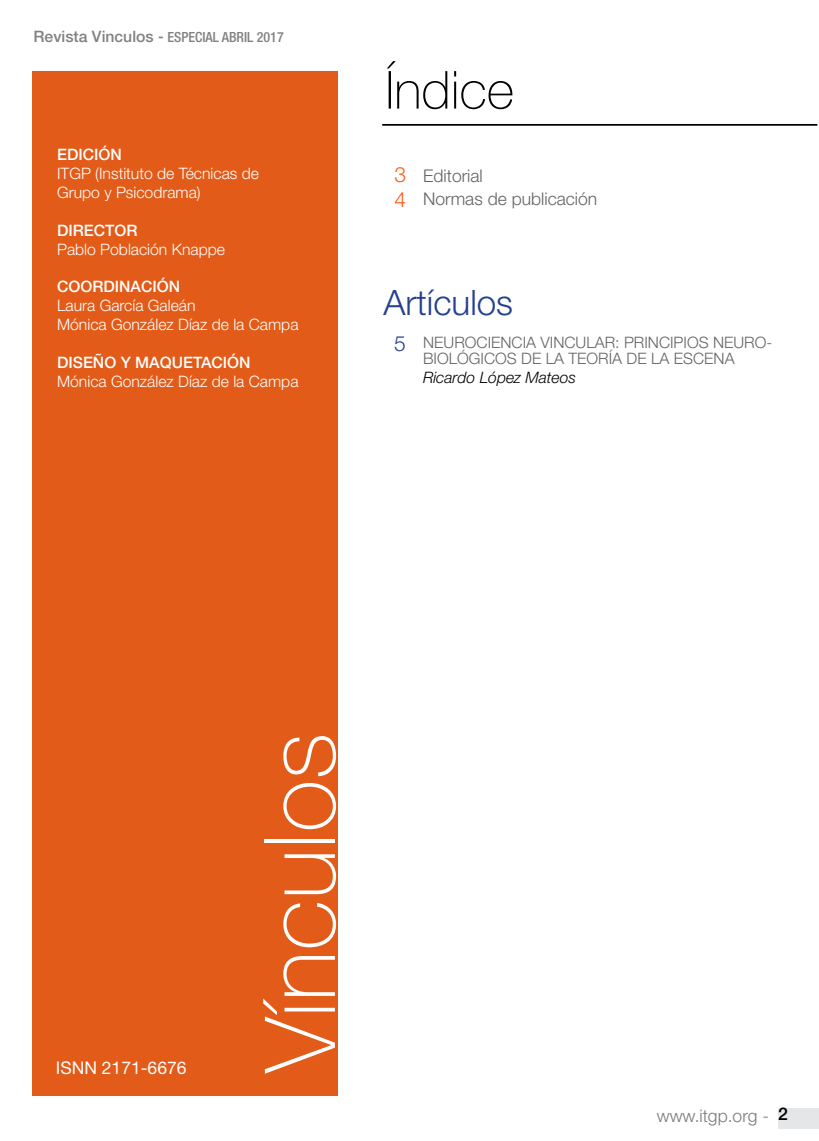
<style>
.page{position:relative;width:819px;height:1141px;background:#fff}
.page>*{position:absolute;margin:0;border:0;box-sizing:border-box;transform-origin:0 0}
.t1{font:100 98px "Helvetica Neue LT Std";color:#fff}
.t2{font:100 52.5px "Helvetica Neue LT Std";color:#000}
.t3{font:300 35px "Helvetica Neue LT Std";color:#25408f}
.t4{font:300 21px/25.7px "Helvetica Neue LT Std";color:#fd5b18}
.t5{font:300 21px "Helvetica Neue LT Std";color:#25408f}
.t6{font:300 17.5px/23.1px "Helvetica Neue LT Std";color:#636466}
.t7{font:300 17.5px "Helvetica Neue LT Std";color:#797b7e}
.t8{font:17.5px "Helvetica Neue LT Std";color:#fff}
.t9{font:300 15.75px/18.9px "Helvetica Neue LT Std";color:#fff}
.t10{font:300 15.75px/15.8px "Helvetica Neue LT Std";color:#636466}
.t11{font:500 15.75px "Helvetica Neue LT Std";color:#fff}
.t12{font:italic 300 15.75px "Helvetica Neue LT Std";color:#000}
.t13{font:500 condensed 14px "Helvetica Neue LT Std";color:#818181}
.s1{font-stretch:normal;font-size:15.75px}
.s2{font-size:15.75px}
.s3{font-weight:500;color:#000}
</style>
<div class="page">
<div style="left:778px;top:1108px;width:41px;height:21px;background:#e5e6e7"></div>
<div style="left:32px;top:71px;width:305px;height:1024px;background:#e35b18"></div>
<hr style="left:382px;top:124px;width:435px;height:2px;background:#000">
<p class="t13" style="left:33px;top:28px;width:252px"><span class="s1">Revista Vinculos</span> <span class="s2">-</span> ESPECIAL ABRIL 2017</p>
<p class="t11" style="left:57px;top:145px;width:66px">EDICIÓN</p>
<p class="t9" style="left:57px;top:164px;width:203px">ITGP (Instituto de Técnicas de<br>Grupo y Psicodrama)</p>
<p class="t11" style="left:57px;top:221px;width:82px">DIRECTOR</p>
<p class="t9" style="left:57px;top:239px;width:169px">Pablo Población Knappe</p>
<p class="t11" style="left:57px;top:277px;width:125px">COORDINACIÓN</p>
<p class="t9" style="left:57px;top:296px;width:243px">Laura García Galeán<br>Mónica González Díaz de la Campa</p>
<p class="t11" style="left:57px;top:353px;width:195px">DISEÑO Y MAQUETACIÓN</p>
<p class="t9" style="left:57px;top:371px;width:243px">Mónica González Díaz de la Campa</p>
<h2 class="t2" style="left:385px;top:60px;width:130px">Índice</h2>
<h3 class="t4" style="left:394px;top:161px;width:13px">3<br>4</h3>
<p class="t6" style="left:423px;top:164px;width:176px">Editorial<br>Normas de publicación</p>
<h3 class="t3" style="left:383px;top:281px;width:131px">Artículos</h3>
<p class="t10" style="left:423px;top:334px;width:350px">NEUROCIENCIA VINCULAR: PRINCIPIOS NEURO-<br>BIOLÓGICOS DE LA TEORÍA DE LA ESCENA</p>
<p class="t12" style="left:423px;top:368px;width:154px">Ricardo López Mateos</p>
<h3 class="t5" style="left:394px;top:331px;width:13px">5</h3>
<p class="t8" style="left:56px;top:1057px;width:132px">ISNN 2171-6676</p>
<h1 class="t1" style="left:244px;top:1072px;width:341px;rotate:-90deg">Vínculos</h1>
<p class="t7" style="left:656px;top:1106px;width:132px">www.itgp.org - <span class="s3">2</span></p>
</div>
